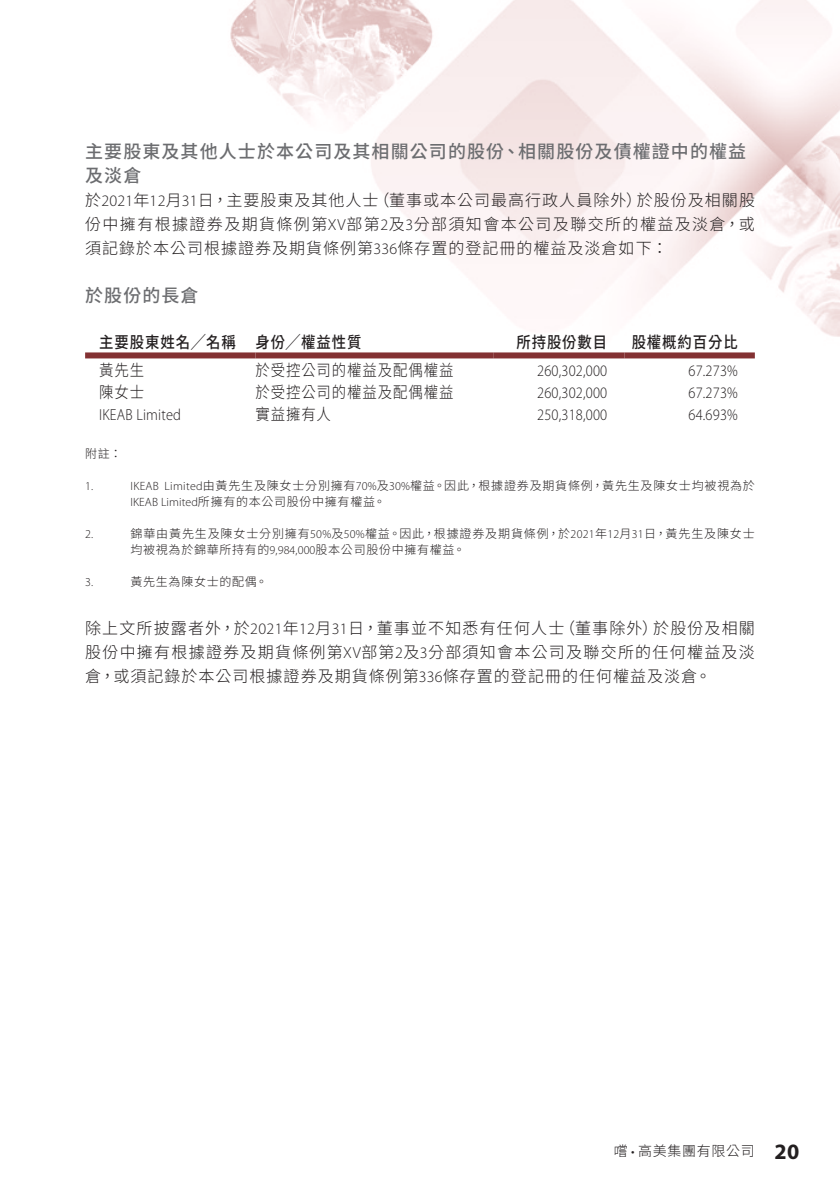
<style>
.page{position:relative;width:840px;height:1191px;background:#fff}
.page>*{position:absolute;margin:0;border:0;box-sizing:border-box;transform-origin:0 0}
.t1{font:500 18px/24px "Source Han Sans TC";letter-spacing:.06em;color:#6c6d70}
.t2{font:300 16px/24px "Source Han Sans TC";letter-spacing:.06em;color:#231f20;text-align:justify}
.t3{font:300 16px "Myriad Pro";letter-spacing:.01em;color:#231f20;scale:.9 1}
.t4{font:300 16px "Source Han Sans TC";letter-spacing:.06em;color:#231f20;scale:.9 1}
.t5{font:500 16px "Source Han Sans TC";letter-spacing:.06em;color:#231f20;scale:.9 1}
.t6{font:300 14px "Source Han Sans TC";letter-spacing:.045em;color:#231f20}
.t7{font:300 12px/16px "Source Han Sans TC";letter-spacing:.065em;color:#231f20}
.t8{font:300 12px "Myriad Pro";color:#231f20}
.s1{font-family:"Myriad Pro"}
.s2{font-family:"Myriad Pro";font-weight:700;font-size:22px}
</style>
<div class="page">
<img style="left:85px;top:0;width:754px;height:359px">
<div style="left:85px;top:352px;width:170px;height:6px;background:#833133"></div>
<div style="left:255px;top:352px;width:238px;height:6px;background:#833133"></div>
<div style="left:493px;top:352px;width:131px;height:6px;background:#833133"></div>
<div style="left:624px;top:352px;width:130px;height:6px;background:#833133"></div>
<p class="t1" style="left:85px;top:139px;width:662px">主要股東及其他人士於本公司及其相關公司的股份、相關股份及債權證中的權益及淡倉</p>
<p class="t2" style="left:85px;top:188px;width:671px">於<span class="s1">2021</span>年<span class="s1">12</span>月<span class="s1">31</span>日，主要股東及其他人士（董事或本公司最高行政人員除外）於股份及相關股份中擁有根據證券及期貨條例第<span class="s1">XV</span>部第<span class="s1">2</span>及<span class="s1">3</span>分部須知會本公司及聯交所的權益及淡倉，或須記錄於本公司根據證券及期貨條例第<span class="s1">336</span>條存置的登記冊的權益及淡倉如下：</p>
<p class="t1" style="left:85px;top:283px;width:115px">於股份的長倉</p>
<p class="t5" style="left:99px;top:333px;width:292px">主要股東姓名╱名稱 身份╱權益性質</p>
<p class="t5" style="left:516px;top:333px;width:102px">所持股份數目</p>
<p class="t5" style="left:631px;top:333px;width:119px">股權概約百分比</p>
<p class="t4" style="left:99px;top:361px;width:51px">黃先生</p>
<p class="t4" style="left:255px;top:361px;width:221px">於受控公司的權益及配偶權益</p>
<p class="t3" style="left:537px;top:361px;width:79px">260,302,000</p>
<p class="t3" style="left:688px;top:361px;width:56px">67.273%</p>
<p class="t4" style="left:99px;top:383px;width:51px">陳女士</p>
<p class="t4" style="left:255px;top:383px;width:221px">於受控公司的權益及配偶權益</p>
<p class="t3" style="left:537px;top:383px;width:79px">260,302,000</p>
<p class="t3" style="left:688px;top:383px;width:56px">67.273%</p>
<p class="t3" style="left:99px;top:405px;width:92px">IKEAB Limited</p>
<p class="t4" style="left:255px;top:405px;width:85px">實益擁有人</p>
<p class="t3" style="left:537px;top:405px;width:79px">250,318,000</p>
<p class="t3" style="left:688px;top:405px;width:56px">64.693%</p>
<p class="t7" style="left:85px;top:446px;width:38px">附註：</p>
<p class="t8" style="left:85px;top:478px;width:10px">1.</p>
<p class="t7" style="left:130px;top:478px;width:625px"><span class="s1">IKEAB Limited</span>由黃先生及陳女士分別擁有<span class="s1">70%</span>及<span class="s1">30%</span>權益。因此，根據證券及期貨條例，黃先生及陳女士均被視為於<br><span class="s1">IKEAB Limited</span>所擁有的本公司股份中擁有權益。</p>
<p class="t8" style="left:85px;top:526px;width:10px">2.</p>
<p class="t7" style="left:130px;top:526px;width:625px">錦華由黃先生及陳女士分別擁有<span class="s1">50%</span>及<span class="s1">50%</span>權益。因此，根據證券及期貨條例，於<span class="s1">2021</span>年<span class="s1">12</span>月<span class="s1">31</span>日，黃先生及陳女士均被視為於錦華所持有的<span class="s1">9,984,000</span>股本公司股份中擁有權益。</p>
<p class="t8" style="left:85px;top:574px;width:10px">3.</p>
<p class="t7" style="left:130px;top:574px;width:138px">黃先生為陳女士的配偶。</p>
<p class="t2" style="left:85px;top:616px;width:671px">除上文所披露者外，於<span class="s1">2021</span>年<span class="s1">12</span>月<span class="s1">31</span>日，董事並不知悉有任何人士（董事除外）於股份及相關股份中擁有根據證券及期貨條例第<span class="s1">XV</span>部第<span class="s1">2</span>及<span class="s1">3</span>分部須知會本公司及聯交所的任何權益及淡倉，或須記錄於本公司根據證券及期貨條例第<span class="s1">336</span>條存置的登記冊的任何權益及淡倉。</p>
<p class="t6" style="left:613px;top:1143px;width:187px">嚐 <span class="s1">•</span> 高美集團有限公司 <span class="s2">20</span></p>
</div>
